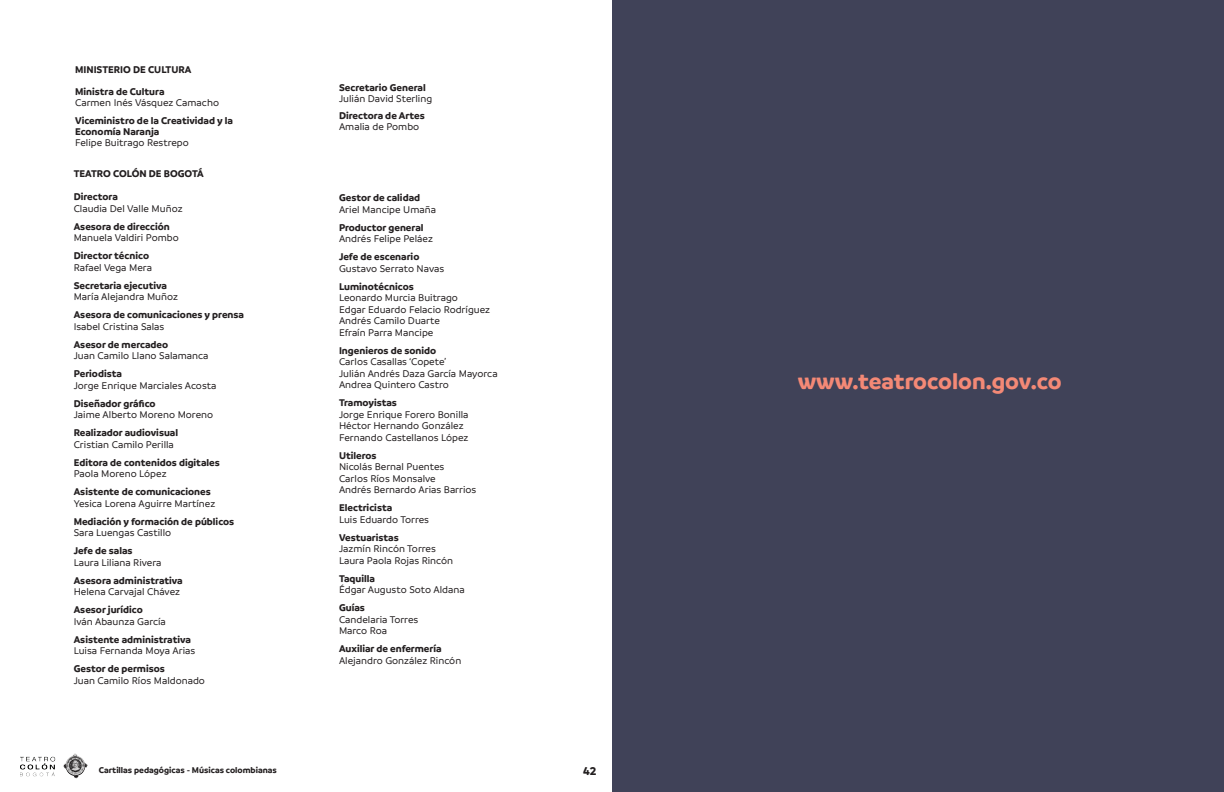
<style>
.page{position:relative;width:1224px;height:792px;background:#fff}
.page>*{position:absolute;margin:0;border:0;box-sizing:border-box;transform-origin:0 0}
.t1{font:700 24px "Branding";color:#f48976}
.t2{font:700 12px "Branding";color:#231f20}
.t3{font:500 10.5px/11.5px "Branding";color:#231f20}
.t4{font:700 10.5px/23px "Branding";color:#231f20}
.t5{font:700 9px "Branding";color:#231f20}
</style>
<div class="page">
<img style="left:21px;top:754px;width:67px;height:24px">
<div style="left:612px;top:0;width:612px;height:792px;background:#404258"></div>
<p class="t4" style="left:75px;top:59px;width:118px;line-height:22px">MINISTERIO DE CULTURA<br>Ministra de Cultura</p>
<p class="t3" style="left:75px;top:97px;width:145px">Carmen Inés Vásquez Camacho</p>
<p class="t4" style="left:75px;top:115px;width:159px;line-height:11px">Viceministro de la Creatividad y la<br>Economía Naranja</p>
<p class="t3" style="left:75px;top:137px;width:115px">Felipe Buitrago Restrepo</p>
<p class="t4" style="left:74px;top:162px;width:132px">TEATRO COLÓN DE BOGOTÁ<br>Directora</p>
<p class="t3" style="left:74px;top:203px;width:110px">Claudia Del Valle Muñoz</p>
<p class="t4" style="left:74px;top:215px;width:98px">Asesora de dirección</p>
<p class="t3" style="left:74px;top:232px;width:107px">Manuela Valdiri Pombo</p>
<p class="t4" style="left:74px;top:244px;width:77px">Director técnico</p>
<p class="t3" style="left:74px;top:262px;width:80px">Rafael Vega Mera</p>
<p class="t4" style="left:74px;top:274px;width:95px">Secretaria ejecutiva</p>
<p class="t3" style="left:74px;top:291px;width:106px">María Alejandra Muñoz</p>
<p class="t4" style="left:74px;top:303px;width:172px">Asesora de comunicaciones y prensa</p>
<p class="t3" style="left:74px;top:321px;width:92px">Isabel Cristina Salas</p>
<p class="t4" style="left:74px;top:333px;width:96px">Asesor de mercadeo</p>
<p class="t3" style="left:74px;top:350px;width:136px">Juan Camilo Llano Salamanca</p>
<p class="t4" style="left:74px;top:362px;width:50px">Periodista</p>
<p class="t3" style="left:74px;top:380px;width:144px">Jorge Enrique Marciales Acosta</p>
<p class="t4" style="left:74px;top:392px;width:83px">Diseñador gráfico</p>
<p class="t3" style="left:74px;top:409px;width:141px">Jaime Alberto Moreno Moreno</p>
<p class="t4" style="left:74px;top:421px;width:106px">Realizador audiovisual</p>
<p class="t3" style="left:74px;top:438px;width:102px">Cristian Camilo Perilla</p>
<p class="t4" style="left:74px;top:451px;width:148px">Editora de contenidos digitales</p>
<p class="t3" style="left:74px;top:468px;width:94px">Paola Moreno López</p>
<p class="t4" style="left:74px;top:480px;width:139px">Asistente de comunicaciones</p>
<p class="t3" style="left:74px;top:497px;width:143px">Yesica Lorena Aguirre Martínez</p>
<p class="t4" style="left:74px;top:510px;width:162px">Mediación y formación de públicos</p>
<p class="t3" style="left:74px;top:527px;width:99px">Sara Luengas Castillo</p>
<p class="t4" style="left:74px;top:539px;width:60px">Jefe de salas</p>
<p class="t3" style="left:74px;top:556px;width:89px">Laura Liliana Rivera</p>
<p class="t4" style="left:74px;top:569px;width:111px">Asesora administrativa</p>
<p class="t3" style="left:74px;top:586px;width:108px">Helena Carvajal Chávez</p>
<p class="t4" style="left:74px;top:598px;width:71px">Asesor jurídico</p>
<p class="t3" style="left:74px;top:615px;width:94px">Iván Abaunza García</p>
<p class="t4" style="left:74px;top:628px;width:119px">Asistente administrativa</p>
<p class="t3" style="left:74px;top:645px;width:123px">Luisa Fernanda Moya Arias</p>
<p class="t4" style="left:74px;top:657px;width:93px">Gestor de permisos</p>
<p class="t3" style="left:74px;top:674px;width:133px">Juan Camilo Ríos Maldonado</p>
<p class="t4" style="left:339px;top:76px;width:88px">Secretario General</p>
<p class="t3" style="left:339px;top:93px;width:95px">Julián David Sterling</p>
<p class="t4" style="left:339px;top:104px;width:87px">Directora de Artes</p>
<p class="t3" style="left:339px;top:121px;width:82px">Amalia de Pombo</p>
<p class="t4" style="left:339px;top:186px;width:83px">Gestor de calidad</p>
<p class="t3" style="left:339px;top:204px;width:98px">Ariel Mancipe Umaña</p>
<p class="t4" style="left:339px;top:216px;width:86px">Productor general</p>
<p class="t3" style="left:339px;top:233px;width:95px">Andrés Felipe Peláez</p>
<p class="t4" style="left:339px;top:245px;width:82px">Jefe de escenario</p>
<p class="t3" style="left:339px;top:263px;width:107px">Gustavo Serrato Navas</p>
<p class="t4" style="left:339px;top:275px;width:76px">Luminotécnicos</p>
<p class="t3" style="left:339px;top:292px;width:153px">Leonardo Murcia Buitrago<br>Edgar Eduardo Felacio Rodríguez<br>Andrés Camilo Duarte<br>Efraín Parra Mancipe</p>
<p class="t4" style="left:339px;top:339px;width:99px">Ingenieros de sonido</p>
<p class="t3" style="left:339px;top:356px;width:160px">Carlos Casallas ‘Copete’<br>Julián Andrés Daza García Mayorca<br>Andrea Quintero Castro</p>
<p class="t4" style="left:339px;top:391px;width:60px">Tramoyistas</p>
<p class="t3" style="left:339px;top:409px;width:131px">Jorge Enrique Forero Bonilla<br>Héctor Hernando González<br>Fernando Castellanos López</p>
<p class="t4" style="left:339px;top:444px;width:39px">Utileros</p>
<p class="t3" style="left:339px;top:461px;width:139px">Nicolás Bernal Puentes<br>Carlos Ríos Monsalve<br>Andrés Bernardo Arias Barrios</p>
<p class="t4" style="left:339px;top:496px;width:55px">Electricista</p>
<p class="t3" style="left:339px;top:514px;width:92px">Luis Eduardo Torres</p>
<p class="t4" style="left:339px;top:526px;width:61px">Vestuaristas</p>
<p class="t3" style="left:339px;top:543px;width:116px">Jazmín Rincón Torres<br>Laura Paola Rojas Rincón</p>
<p class="t4" style="left:339px;top:567px;width:37px">Taquilla</p>
<p class="t3" style="left:339px;top:584px;width:127px">Édgar Augusto Soto Aldana</p>
<p class="t4" style="left:339px;top:596px;width:27px">Guías</p>
<p class="t3" style="left:339px;top:614px;width:81px">Candelaria Torres<br>Marco Roa</p>
<p class="t4" style="left:339px;top:637px;width:104px">Auxiliar de enfermería</p>
<p class="t3" style="left:339px;top:655px;width:124px">Alejandro González Rincón</p>
<p class="t5" style="left:99px;top:765px;width:179px">Cartillas pedagógicas - Músicas colombianas</p>
<p class="t2" style="left:583px;top:764px;width:15px">42</p>
<h1 class="t1" style="left:798px;top:367px;width:265px">www.teatrocolon.gov.co</h1>
</div>
